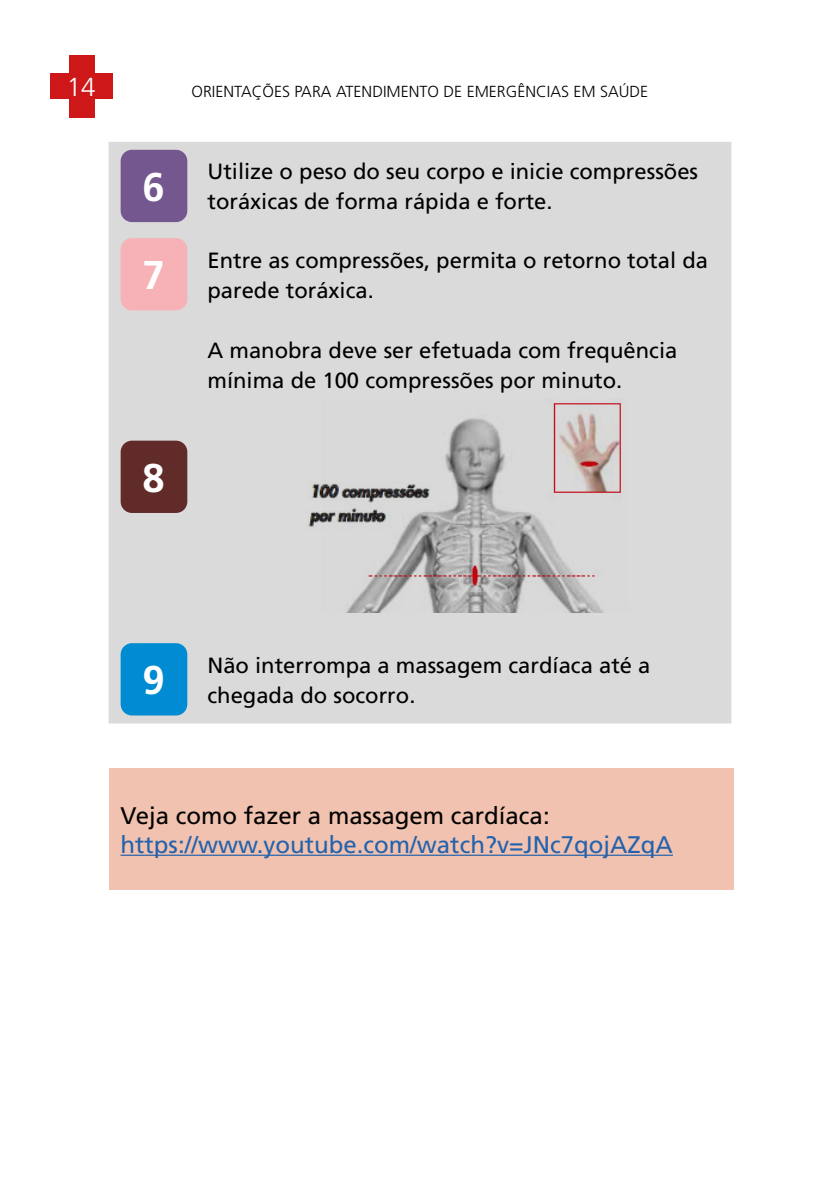
<style>
.page{position:relative;width:840px;height:1191px;background:#fff}
.page>*{position:absolute;margin:0;border:0;box-sizing:border-box;transform-origin:0 0}
.t1{font:700 40px "Frutiger LT Std";color:#fff}
.t2{font:300 26px "Frutiger LT Std";color:#fff}
.t3{font:24px "Frutiger LT Std";color:#2362ad}
.t4{font:24px "Frutiger LT Std";color:#000}
.t5{font:22px/30px "Frutiger LT Std";color:#000}
.t6{font:300 16px "Frutiger LT Std";color:#000}
</style>
<div class="page">
<div style="left:69px;top:55px;width:26px;height:62px;background:#cd1719"></div>
<div style="left:50px;top:73px;width:62px;height:26px;background:#cd1719"></div>
<div style="left:108px;top:142px;width:623px;height:581px;background:#dadada"></div>
<div style="left:121px;top:150px;width:66px;height:72px;background:#74578f;border-radius:11px"></div>
<div style="left:121px;top:238px;width:66px;height:72px;background:#f6b2b6;border-radius:11px"></div>
<div style="left:121px;top:440px;width:66px;height:73px;background:#612b29;border-radius:11px"></div>
<img style="left:299px;top:398px;width:332px;height:214px">
<div style="left:121px;top:643px;width:66px;height:72px;background:#008bd2;border-radius:11px"></div>
<div style="left:109px;top:768px;width:624px;height:122px;background:#f1c2af"></div>
<hr style="left:120px;top:854px;width:552px;height:2px;background:#2362ad">
<p class="t2" style="left:67px;top:73px;width:30px">14</p>
<p class="t6" style="left:191px;top:82px;width:458px">ORIENTAÇÕES PARA ATENDIMENTO DE EMERGÊNCIAS EM SAÚDE</p>
<h1 class="t1" style="left:142px;top:163px;width:24px">6</h1>
<p class="t5" style="left:207px;top:157px;width:492px">Utilize o peso do seu corpo e inicie compressões toráxicas de forma rápida e forte.</p>
<h1 class="t1" style="left:142px;top:252px;width:24px">7</h1>
<p class="t5" style="left:207px;top:245px;width:502px">Entre as compressões, permita o retorno total da parede toráxica.</p>
<h1 class="t1" style="left:142px;top:454px;width:24px">8</h1>
<p class="t5" style="left:207px;top:335px;width:471px">A manobra deve ser efetuada com frequência mínima de 100 compressões por minuto.</p>
<h1 class="t1" style="left:142px;top:657px;width:24px">9</h1>
<p class="t5" style="left:207px;top:650px;width:444px">Não interrompa a massagem cardíaca até a chegada do socorro.</p>
<p class="t4" style="left:120px;top:801px;width:430px">Veja como fazer a massagem cardíaca:</p>
<p class="t3" style="left:120px;top:830px;width:553px">https://www.youtube.com/watch?v=JNc7qojAZqA</p>
</div>
